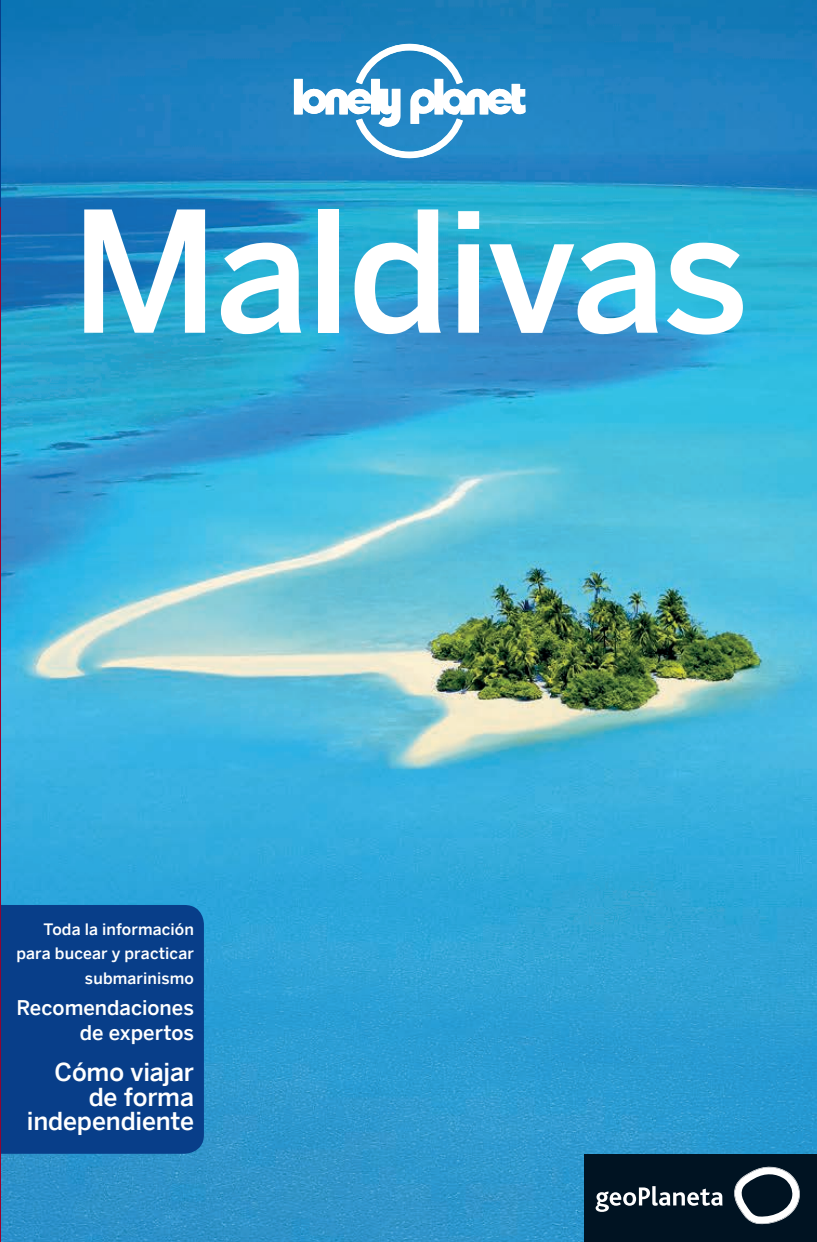
<style>
.page{position:relative;width:817px;height:1242px;background:#fff}
.page>*{position:absolute;margin:0;border:0;box-sizing:border-box;transform-origin:0 0}
.t1{font:500 166.5px "LP Benton Sans";letter-spacing:-.02em;color:#fff}
.t2{font:500 24.75px/24.8px "LP Benton Sans";letter-spacing:-.01em;color:#fff;text-align:right}
.t3{font:500 20.25px/24.8px "LP Benton Sans";color:#fff;text-align:right}
.t4{font:500 15.75px/24.8px "LP Benton Sans";letter-spacing:.01em;color:#fff;text-align:right}
</style>
<div class="page">
<img style="left:1px;top:0;width:815px;height:1241px">
<svg style="left:294px;top:44px;width:231px;height:114px"></svg>
<hr style="left:0;top:0;width:1px;height:1241px;background:#083e89">
<hr style="left:0;top:207px;width:1px;height:1034px;background:#98012d">
<div style="left:583px;top:1154px;width:233px;height:87px;background:#001322"></div>
<svg style="left:595px;top:1186px;width:127px;height:25px"></svg>
<svg style="left:734px;top:1166px;width:66px;height:58px"></svg>
<div style="left:1px;top:905px;width:203px;height:248px;background:#083e89"></div>
<h1 class="t1" style="left:70px;top:162px;width:680px">Maldivas</h1>
<p class="t4" style="left:16px;top:916px;width:179px">Toda la información para bucear y practicar submarinismo</p>
<p class="t3" style="left:16px;top:995px;width:179px">Recomendaciones de expertos</p>
<h2 class="t2" style="left:27px;top:1059px;width:168px">Cómo viajar de forma independiente</h2>
</div>
